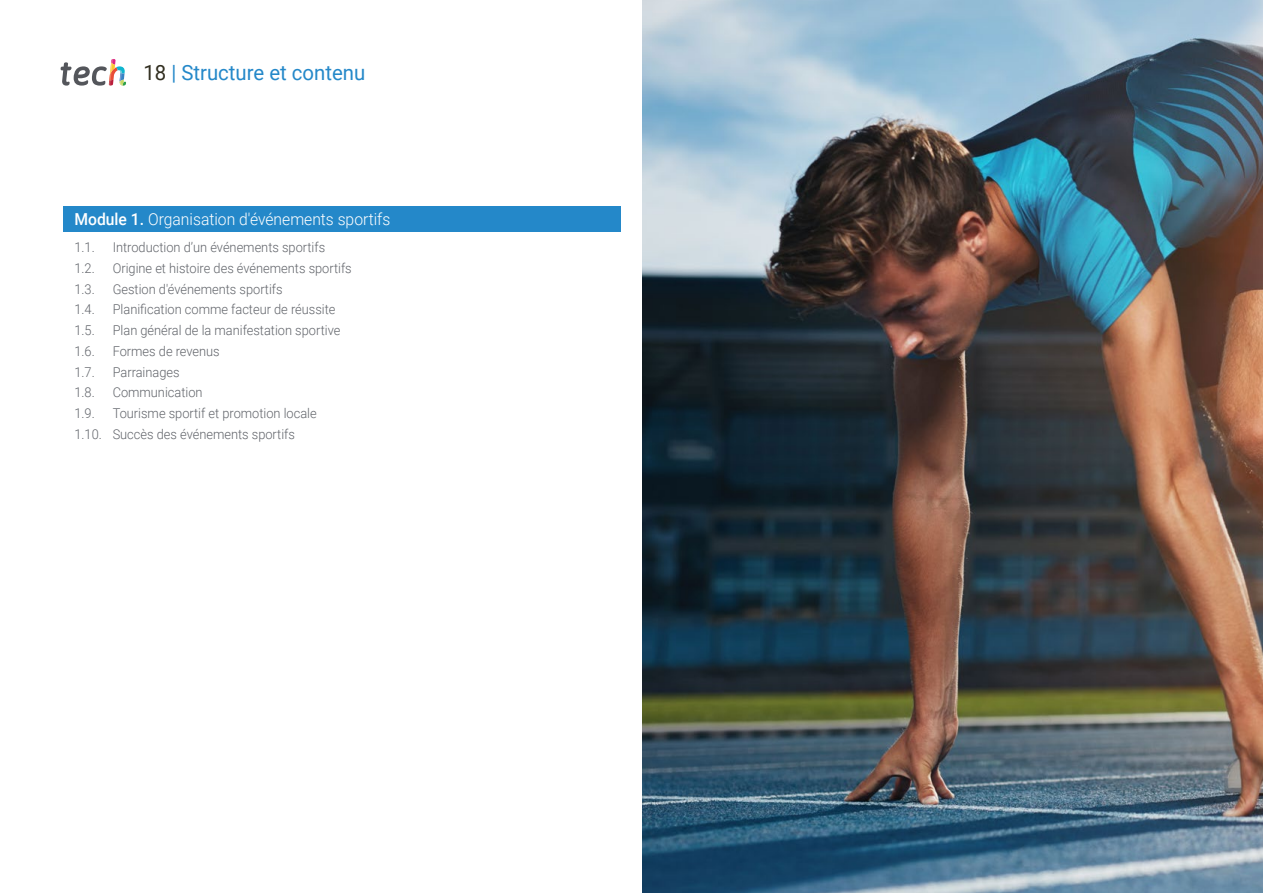
<style>
.page{position:relative;width:1263px;height:893px;background:#fff}
.page>*{position:absolute;margin:0;border:0;box-sizing:border-box;transform-origin:0 0}
.t1{font:21px "Roboto";color:#2488c9}
.t2{font:300 16.5px "Roboto";color:#fff;scale:.95 1}
.t3{font:300 13.5px/20.7px "Roboto";color:#61646a;scale:.95 1}
.s1{color:#312e20}
.s2{font-weight:500}
</style>
<div class="page">
<div style="left:63px;top:206px;width:558px;height:25px;background:#2488c9"></div>
<img style="left:642px;top:0;width:621px;height:893px">
<svg style="left:61px;top:59px;width:65px;height:27px"></svg>
<h1 class="t1" style="left:144px;top:57px;width:223px"><span class="s1">18</span> | Structure et contenu</h1>
<p class="t2" style="left:74px;top:208px;width:334px"><span class="s2">Module 1.</span> Organisation d'événements sportifs</p>
<p class="t3" style="left:74px;top:236px;width:23px">1.1.</p>
<p class="t3" style="left:113px;top:236px;width:225px">Introduction d’un événements sportifs</p>
<p class="t3" style="left:74px;top:257px;width:23px">1.2.</p>
<p class="t3" style="left:113px;top:257px;width:253px">Origine et histoire des événements sportifs</p>
<p class="t3" style="left:74px;top:278px;width:23px">1.3.</p>
<p class="t3" style="left:113px;top:278px;width:180px">Gestion d'événements sportifs</p>
<p class="t3" style="left:74px;top:299px;width:23px">1.4.</p>
<p class="t3" style="left:113px;top:299px;width:236px">Planification comme facteur de réussite</p>
<p class="t3" style="left:74px;top:319px;width:23px">1.5.</p>
<p class="t3" style="left:113px;top:319px;width:241px">Plan général de la manifestation sportive</p>
<p class="t3" style="left:74px;top:340px;width:23px">1.6.</p>
<p class="t3" style="left:113px;top:340px;width:114px">Formes de revenus</p>
<p class="t3" style="left:74px;top:361px;width:23px">1.7.</p>
<p class="t3" style="left:113px;top:361px;width:72px">Parrainages</p>
<p class="t3" style="left:74px;top:382px;width:23px">1.8.</p>
<p class="t3" style="left:113px;top:382px;width:96px">Communication</p>
<p class="t3" style="left:74px;top:402px;width:23px">1.9.</p>
<p class="t3" style="left:74px;top:402px;width:257px;text-indent:38px">Tourisme sportif et promotion locale<br>1.10. Succès des événements sportifs</p>
</div>
